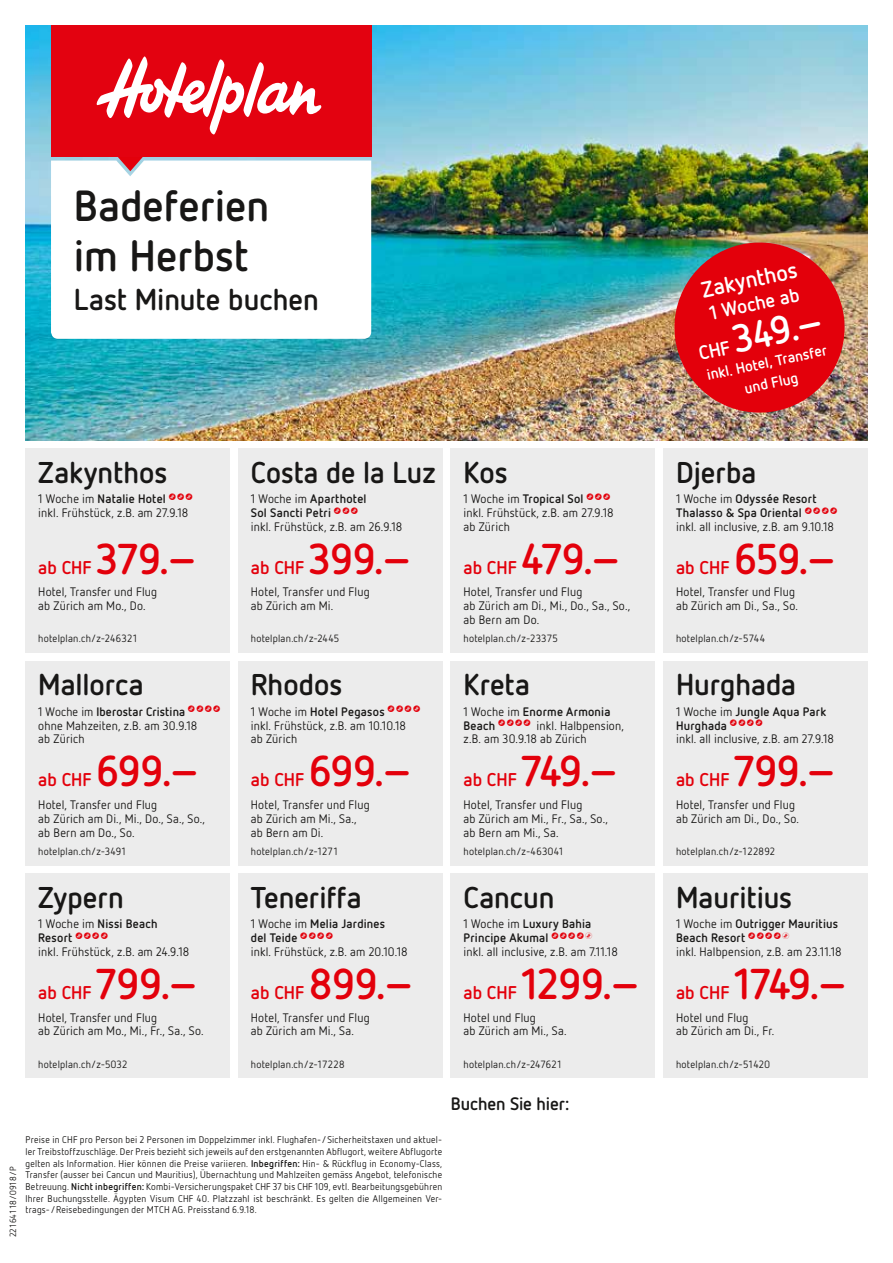
<style>
.page{position:relative;width:893px;height:1263px;background:#fff}
.page>*{position:absolute;margin:0;border:0;box-sizing:border-box;transform-origin:0 0}
.t1{font:700 43.5px/49.3px "Netto OT";color:#181716}
.t2{font:700 43.05px "Netto OT";letter-spacing:-.005em;color:#e3000b}
.t3{font:700 39px "Netto OT";color:#fff}
.t4{font:700 30px "Netto OT";color:#181716}
.t5{font:700 22.5px "Netto OT";color:#fff}
.t6{font:700 19.5px "Netto OT";color:#fff}
.t7{font:700 18.45px "Netto OT";color:#e3000b}
.t8{font:700 18px "Netto OT";letter-spacing:-.005em;color:#181716}
.t9{font:700 15px/21px "Netto OT";color:#fff;text-align:center}
.t10{font:12.3px/13.8px "Netto OT";letter-spacing:.015em;color:#181716}
.t11{font:10.5px "Netto OT";letter-spacing:.02em;color:#181716}
.t12{font:9.75px/11.7px "Netto OT";letter-spacing:.025em;color:#181716;text-align:justify}
.t13{font:9px "Netto OT";color:#181716}
.s1{font-weight:700}
.s2{font-size:19.5px}
</style>
<div class="page">
<img style="left:26px;top:26px;width:841px;height:414px">
<svg style="left:51px;top:181px;width:320px;height:158px"></svg>
<div style="left:51px;top:26px;width:320px;height:131px;background:#e30210"></div>
<svg style="left:96px;top:56px;width:225px;height:78px"></svg>
<svg style="left:51px;top:157px;width:320px;height:24px"></svg>
<img style="left:669px;top:237px;width:181px;height:181px">
<div style="left:26px;top:449px;width:204px;height:204px;background:#ececec"></div>
<div style="left:238px;top:449px;width:204px;height:204px;background:#ececec"></div>
<div style="left:451px;top:449px;width:204px;height:204px;background:#ececec"></div>
<div style="left:663px;top:449px;width:204px;height:204px;background:#ececec"></div>
<div style="left:26px;top:661px;width:204px;height:204px;background:#ececec"></div>
<div style="left:451px;top:661px;width:204px;height:204px;background:#ececec"></div>
<div style="left:663px;top:661px;width:204px;height:204px;background:#ececec"></div>
<div style="left:26px;top:874px;width:204px;height:204px;background:#ececec"></div>
<div style="left:238px;top:661px;width:204px;height:204px;background:#ececec"></div>
<div style="left:238px;top:874px;width:204px;height:204px;background:#ececec"></div>
<div style="left:451px;top:874px;width:204px;height:204px;background:#ececec"></div>
<div style="left:663px;top:874px;width:204px;height:204px;background:#ececec"></div>
<h1 class="t1" style="left:74px;top:180px;width:197px">Badeferien im Herbst</h1>
<h3 class="t4" style="left:74px;top:280px;width:246px">Last Minute buchen</h3>
<h3 class="t4" style="left:38px;top:453px;width:131px">Zakynthos</h3>
<p class="t10" style="left:38px;top:492px;width:158px">1 Woche im <span class="s1">Natalie Hotel</span> <sup>444 </sup>inkl. Frühstück, z.B. am 27.9.18</p>
<h2 class="t2" style="left:96px;top:531px;width:104px">379.–</h2>
<p class="t10" style="left:38px;top:585px;width:120px">Hotel, Transfer und Flug ab Zürich am Mo., Do.</p>
<p class="t11" style="left:38px;top:632px;width:101px">hotelplan.ch/z-246321</p>
<h3 class="t7" style="left:38px;top:556px;width:55px">ab CHF</h3>
<h3 class="t4" style="left:251px;top:453px;width:186px">Costa de la Luz</h3>
<p class="t10" style="left:251px;top:492px;width:153px">1 Woche im <span class="s1">Aparthotel<br>Sol Sancti Petri</span> <sup>444<br></sup>inkl. Frühstück, z.B. am 26.9.18</p>
<h3 class="t7" style="left:251px;top:556px;width:55px">ab CHF</h3>
<h2 class="t2" style="left:309px;top:531px;width:106px">399.–</h2>
<p class="t10" style="left:251px;top:585px;width:120px">Hotel, Transfer und Flug ab Zürich am Mi.</p>
<p class="t11" style="left:251px;top:632px;width:90px">hotelplan.ch/z-2445</p>
<h3 class="t4" style="left:463px;top:453px;width:46px">Kos</h3>
<p class="t10" style="left:463px;top:492px;width:152px;text-align:justify">1 Woche im <span class="s1">Tropical Sol</span> <sup>444 </sup>inkl. Frühstück, z.B. am 27.9.18 ab Zürich</p>
<h3 class="t7" style="left:463px;top:556px;width:55px">ab CHF</h3>
<h2 class="t2" style="left:521px;top:531px;width:102px">479.–</h2>
<p class="t10" style="left:463px;top:585px;width:168px">Hotel, Transfer und Flug<br>ab Zürich am Di., Mi., Do., Sa., So., ab Bern am Do.</p>
<p class="t11" style="left:463px;top:632px;width:96px">hotelplan.ch/z-23375</p>
<h3 class="t4" style="left:38px;top:666px;width:107px">Mallorca</h3>
<p class="t10" style="left:38px;top:704px;width:185px">1 Woche im <span class="s1">Iberostar Cristina</span> <sup>4444 </sup>ohne Mahzeiten, z.B. am 30.9.18<br>ab Zürich</p>
<h3 class="t7" style="left:38px;top:768px;width:55px">ab CHF</h3>
<h2 class="t2" style="left:96px;top:744px;width:106px">699.–</h2>
<p class="t10" style="left:38px;top:797px;width:168px">Hotel, Transfer und Flug<br>ab Zürich am Di., Mi., Do., Sa., So., ab Bern am Do., So.</p>
<p class="t11" style="left:38px;top:845px;width:90px">hotelplan.ch/z-3491</p>
<h3 class="t4" style="left:38px;top:878px;width:87px">Zypern</h3>
<p class="t10" style="left:38px;top:917px;width:152px">1 Woche im <span class="s1">Nissi Beach<br>Resort</span> <sup>4444<br></sup>inkl. Frühstück, z.B. am 24.9.18</p>
<h3 class="t7" style="left:38px;top:981px;width:55px">ab CHF</h3>
<h2 class="t2" style="left:96px;top:957px;width:105px">799.–</h2>
<p class="t10" style="left:38px;top:1010px;width:167px">Hotel, Transfer und Flug<br>ab Zürich am Mo., Mi., Fr., Sa., So.</p>
<p class="t11" style="left:38px;top:1057px;width:91px">hotelplan.ch/z-5032</p>
<h3 class="t4" style="left:251px;top:666px;width:93px">Rhodos</h3>
<p class="t10" style="left:251px;top:704px;width:173px">1 Woche im <span class="s1">Hotel Pegasos</span> <sup>4444 </sup>inkl. Frühstück, z.B. am 10.10.18<br>ab Zürich</p>
<h3 class="t7" style="left:251px;top:768px;width:55px">ab CHF</h3>
<h2 class="t2" style="left:309px;top:744px;width:106px">699.–</h2>
<p class="t10" style="left:251px;top:797px;width:120px">Hotel, Transfer und Flug ab Zürich am Mi., Sa., ab Bern am Di.</p>
<p class="t11" style="left:251px;top:845px;width:89px">hotelplan.ch/z-1271</p>
<h3 class="t4" style="left:251px;top:878px;width:112px">Teneriffa</h3>
<p class="t10" style="left:251px;top:917px;width:158px">1 Woche im <span class="s1">Melia Jardines<br>del Teide</span> <sup>4444<br></sup>inkl. Frühstück, z.B. am 20.10.18</p>
<h3 class="t7" style="left:251px;top:981px;width:55px">ab CHF</h3>
<h2 class="t2" style="left:309px;top:957px;width:108px">899.–</h2>
<p class="t10" style="left:251px;top:1010px;width:120px">Hotel, Transfer und Flug ab Zürich am Mi., Sa.</p>
<p class="t11" style="left:251px;top:1057px;width:95px">hotelplan.ch/z-17228</p>
<h3 class="t4" style="left:463px;top:666px;width:68px">Kreta</h3>
<p class="t10" style="left:463px;top:704px;width:162px">1 Woche im <span class="s1">Enorme Armonia<br>Beach</span> <sup>4444</sup> inkl. Halbpension, z.B. am 30.9.18 ab Zürich</p>
<h3 class="t7" style="left:463px;top:768px;width:55px">ab CHF</h3>
<h2 class="t2" style="left:521px;top:744px;width:100px">749.–</h2>
<p class="t10" style="left:463px;top:797px;width:146px">Hotel, Transfer und Flug<br>ab Zürich am Mi., Fr., Sa., So., ab Bern am Mi., Sa.</p>
<p class="t11" style="left:463px;top:845px;width:102px">hotelplan.ch/z-463041</p>
<h3 class="t4" style="left:463px;top:878px;width:93px">Cancun</h3>
<p class="t10" style="left:463px;top:917px;width:156px">1 Woche im <span class="s1">Luxury Bahia<br>Principe Akumal</span> <sup>44446<br></sup>inkl. all inclusive, z.B. am 7.11.18</p>
<h3 class="t7" style="left:463px;top:981px;width:55px">ab CHF</h3>
<h2 class="t2" style="left:521px;top:957px;width:121px">1299.–</h2>
<p class="t10" style="left:463px;top:1010px;width:105px">Hotel und Flug<br>ab Zürich am Mi., Sa.</p>
<p class="t11" style="left:463px;top:1057px;width:100px">hotelplan.ch/z-247621</p>
<h3 class="t8" style="left:451px;top:1092px;width:120px">Buchen Sie hier:</h3>
<p class="t13" style="left:8px;top:1237px;width:72px;rotate:-90deg">22164118/0918/P</p>
<p class="t12" style="left:26px;top:1133px;width:418px">Preise in CHF pro Person bei 2 Personen im Doppelzimmer inkl. Flughafen-/Sicherheitstaxen und aktuel&shy;ler Treibstoffzuschläge. Der Preis bezieht sich jeweils auf den erstgenannten Abflugort, weitere Abflugorte gelten als Information. Hier können die Preise variieren. <span class="s1">Inbegriffen:</span> Hin- &amp; Rückflug in Economy-Class, Transfer (ausser bei Cancun und Mauritius), Übernachtung und Mahlzeiten gemäss Angebot, telefonische Betreuung. <span class="s1">Nicht inbegriffen:</span> Kombi-Versicherungspaket CHF 37 bis CHF 109, evtl. Bearbeitungsgebühren Ihrer Buchungsstelle. Ägypten Visum CHF 40. Platzzahl ist beschränkt. Es gelten die Allgemeinen Ver&shy;trags-/Reisebedingungen der MTCH AG. Preisstand 6.9.18.</p>
<h3 class="t5" style="left:699px;top:276px;width:99px;rotate:-12deg">Zakynthos</h3>
<h3 class="t6" style="left:707px;top:301px;width:93px;rotate:-12deg">1 Woche ab</h3>
<h3 class="t3" style="left:692px;top:323px;width:131px;rotate:-12deg"><span class="s2">CHF</span> 349.–</h3>
<p class="t9" style="left:705px;top:364px;width:124px;rotate:-12deg">inkl. Hotel, Transfer und Flug</p>
<h3 class="t4" style="left:676px;top:453px;width:82px">Djerba</h3>
<p class="t10" style="left:676px;top:492px;width:165px">1 Woche im <span class="s1">Odyssée Resort<br>Thalasso &amp; Spa Oriental</span> <sup>4444 </sup>inkl. all inclusive, z.B. am 9.10.18</p>
<h3 class="t7" style="left:676px;top:556px;width:55px">ab CHF</h3>
<h2 class="t2" style="left:734px;top:531px;width:105px">659.–</h2>
<p class="t10" style="left:676px;top:585px;width:123px">Hotel, Transfer und Flug ab Zürich am Di., Sa., So.</p>
<p class="t11" style="left:676px;top:632px;width:91px">hotelplan.ch/z-5744</p>
<h3 class="t4" style="left:676px;top:666px;width:122px">Hurghada</h3>
<p class="t10" style="left:676px;top:704px;width:160px">1 Woche im <span class="s1">Jungle Aqua Park<br>Hurghada</span> <sup>4444<br></sup>inkl. all inclusive, z.B. am 27.9.18</p>
<h3 class="t7" style="left:676px;top:768px;width:55px">ab CHF</h3>
<h2 class="t2" style="left:734px;top:744px;width:105px">799.–</h2>
<p class="t10" style="left:676px;top:797px;width:124px">Hotel, Transfer und Flug ab Zürich am Di., Do., So.</p>
<p class="t11" style="left:676px;top:845px;width:101px">hotelplan.ch/z-122892</p>
<h3 class="t4" style="left:676px;top:878px;width:118px">Mauritius</h3>
<p class="t10" style="left:676px;top:917px;width:167px">1 Woche im <span class="s1">Outrigger Mauritius<br>Beach Resort</span> <sup>44446<br></sup>inkl. Halbpension, z.B. am 23.11.18</p>
<h3 class="t7" style="left:676px;top:981px;width:55px">ab CHF</h3>
<h2 class="t2" style="left:734px;top:957px;width:116px">1749.–</h2>
<p class="t10" style="left:676px;top:1010px;width:100px">Hotel und Flug<br>ab Zürich am Di., Fr.</p>
<p class="t11" style="left:676px;top:1057px;width:95px">hotelplan.ch/z-51420</p>
</div>
